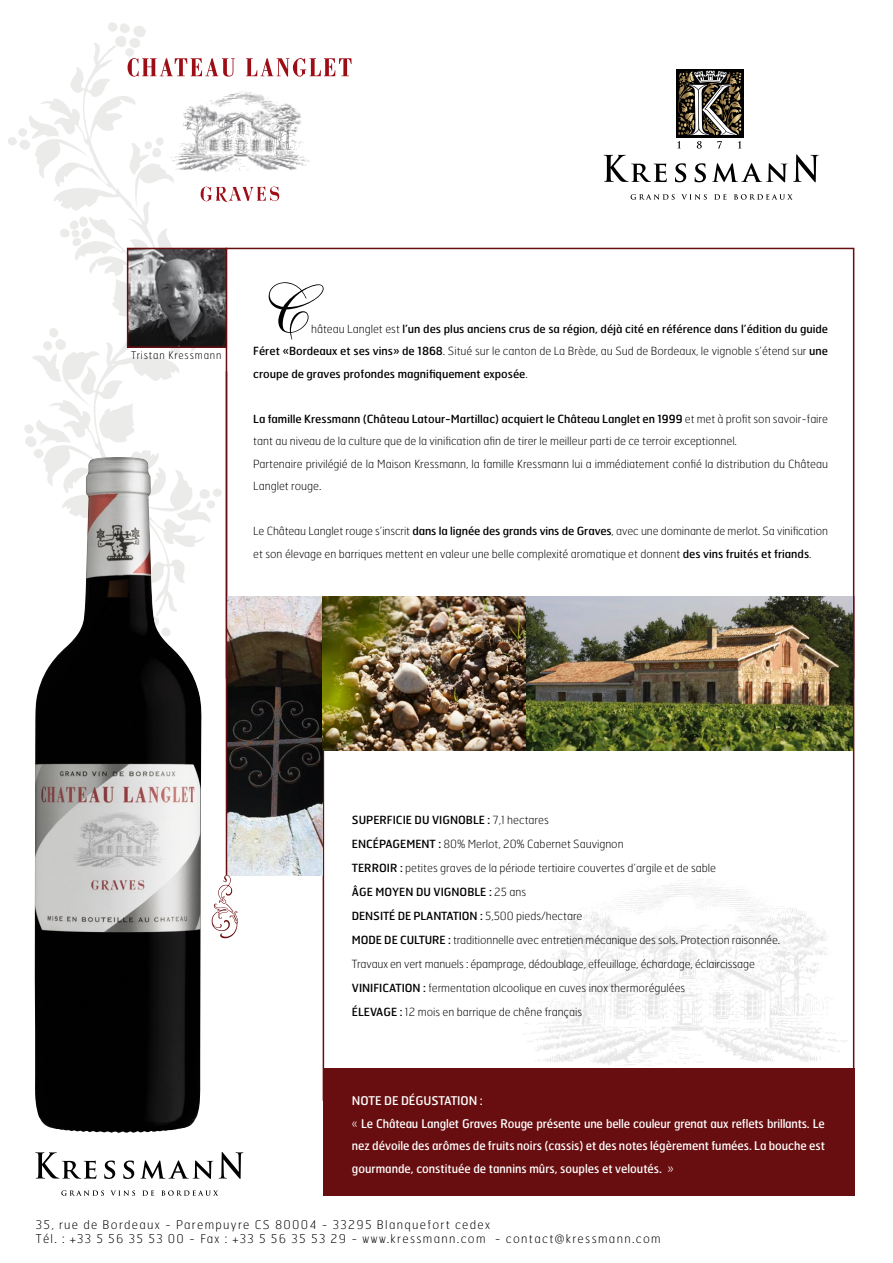
<style>
.page{position:relative;width:893px;height:1263px;background:#fff}
.page>*{position:absolute;margin:0;border:0;box-sizing:border-box;transform-origin:0 0}
.t1{font:69px "Shelley Allegro Script";color:#000}
.t2{font:12px/22.5px "Hermes";color:#fff}
.t3{font:100 12px/14.4px "Hermes";letter-spacing:.11em;color:#000}
.t4{font:100 11.25px/24px "Hermes";color:#000}
.t5{font:11.25px/22.5px "Hermes";color:#000;text-align:justify}
.t6{font:100 10.5px "Hermes";letter-spacing:.08em;color:#000;scale:.96 1}
.t7{font:7.8px "Futura";letter-spacing:.3em;color:#58585a}
.s1{font-weight:100}
.s2{font-weight:400}
</style>
<div class="page">
<div style="left:323px;top:1069px;width:531px;height:127px;background:#690e10"></div>
<svg style="left:322px;top:594px;width:533px;height:507px"></svg>
<img style="left:227px;top:596px;width:96px;height:279px">
<img style="left:323px;top:596px;width:530px;height:154px">
<svg style="left:212px;top:875px;width:26px;height:63px"></svg>
<img style="left:35px;top:823px;width:166px;height:310px">
<img style="left:235px;top:91px;width:74px;height:80px">
<img style="left:235px;top:186px;width:45px;height:16px">
<svg style="left:8px;top:22px;width:227px;height:801px"></svg>
<svg style="left:246px;top:58px;width:106px;height:19px"></svg>
<div style="left:676px;top:69px;width:67px;height:69px;background:#000"></div>
<svg style="left:677px;top:141px;width:3px;height:7px"></svg>
<svg style="left:697px;top:141px;width:5px;height:8px"></svg>
<svg style="left:717px;top:141px;width:5px;height:8px"></svg>
<svg style="left:738px;top:141px;width:3px;height:7px"></svg>
<svg style="left:678px;top:71px;width:64px;height:64px"></svg>
<svg style="left:604px;top:155px;width:63px;height:27px"></svg>
<svg style="left:675px;top:163px;width:11px;height:19px"></svg>
<svg style="left:695px;top:163px;width:11px;height:19px"></svg>
<svg style="left:712px;top:163px;width:75px;height:19px"></svg>
<svg style="left:793px;top:154px;width:26px;height:28px"></svg>
<svg style="left:631px;top:194px;width:44px;height:6px"></svg>
<svg style="left:681px;top:194px;width:26px;height:6px"></svg>
<svg style="left:714px;top:194px;width:12px;height:6px"></svg>
<svg style="left:734px;top:194px;width:59px;height:6px"></svg>
<svg style="left:35px;top:1152px;width:61px;height:27px"></svg>
<svg style="left:104px;top:1160px;width:11px;height:19px"></svg>
<svg style="left:123px;top:1160px;width:11px;height:19px"></svg>
<svg style="left:140px;top:1160px;width:73px;height:19px"></svg>
<svg style="left:219px;top:1152px;width:24px;height:27px"></svg>
<svg style="left:61px;top:1190px;width:43px;height:6px"></svg>
<svg style="left:110px;top:1190px;width:25px;height:6px"></svg>
<svg style="left:142px;top:1190px;width:12px;height:6px"></svg>
<svg style="left:161px;top:1190px;width:57px;height:6px"></svg>
<hr style="left:226px;top:371px;width:1px;height:504px;background:#690e10">
<p class="t6" style="left:131px;top:349px;width:95px">Tristan Kressmann</p>
<h1 class="t1" style="left:253px;top:269px;width:48px">C</h1>
<p class="t5" style="left:253px;top:317px;width:576px;text-indent:58px"><span class="s1">hâteau Langlet est</span> l’un des plus anciens crus de sa région, déjà cité en référence dans l’édition du guide Féret «Bordeaux et ses vins» de 1868<span class="s1">. Situé sur le canton de La Brède, au Sud de Bordeaux, le vignoble s’étend sur</span> une croupe de graves profondes magnifiquement exposée<span class="s1">.</span></p>
<p class="t4" style="left:253px;top:407px;width:576px;line-height:22.5px"><span class="s2">La famille Kressmann (Château Latour-Martillac) acquiert le Château Langlet en 1999</span> et met à profit son savoir-faire tant au niveau de la culture que de la vinification afin de tirer le meilleur parti de ce terroir exceptionnel.<br>Partenaire privilégié de la Maison Kressmann, la famille Kressmann lui a immédiatement confié la distribution du Château Langlet rouge.</p>
<p class="t4" style="left:253px;top:519px;width:576px;line-height:22.5px">Le Château Langlet rouge s’inscrit <span class="s2">dans la lignée des grands vins de Graves</span>, avec une dominante de merlot. Sa vinification et son élevage en barriques mettent en valeur une belle complexité aromatique et donnent <span class="s2">des vins fruités et friands</span>.</p>
<p class="t7" style="left:384px;top:634px;width:125px">H 60 mm X L 85.00 mm</p>
<p class="t4" style="left:352px;top:808px;width:430px"><span class="s2">SUPERFICIE DU VIGNOBLE :</span> 7,1 hectares<br><span class="s2">ENCÉPAGEMENT :</span> 80% Merlot, 20% Cabernet Sauvignon<br><span class="s2">TERROIR :</span> petites graves de la période tertiaire couvertes d’argile et de sable<br><span class="s2">ÂGE MOYEN DU VIGNOBLE :</span> 25 ans<br><span class="s2">DENSITÉ DE PLANTATION :</span> 5,500 pieds/hectare<br><span class="s2">MODE DE CULTURE :</span> traditionnelle avec entretien mécanique des sols. Protection raisonnée.<br>Travaux en vert manuels : épamprage, dédoublage, effeuillage, échardage, éclaircissage <span class="s2">VINIFICATION :</span> fermentation alcoolique en cuves inox thermorégulées<br><span class="s2">ÉLEVAGE :</span> 12 mois en barrique de chêne français</p>
<p class="t2" style="left:352px;top:1089px;width:475px">NOTE DE DÉGUSTATION :<br><span class="s1">«</span> Le Château Langlet Graves Rouge présente une belle couleur grenat aux reflets brillants. Le nez dévoile des arômes de fruits noirs (cassis) et des notes légèrement fumées. La bouche est gourmande, constituée de tannins mûrs, souples et veloutés. <span class="s1">»</span></p>
<p class="t3" style="left:36px;top:1217px;width:627px">35, rue de Bordeaux - Parempuyre CS 80004 - 33295 Blanquefort cedex<br>Tél. : +33 5 56 35 53 00 - Fax : +33 5 56 35 53 29 - www.kressmann.com - contact@kressmann.com</p>
</div>
